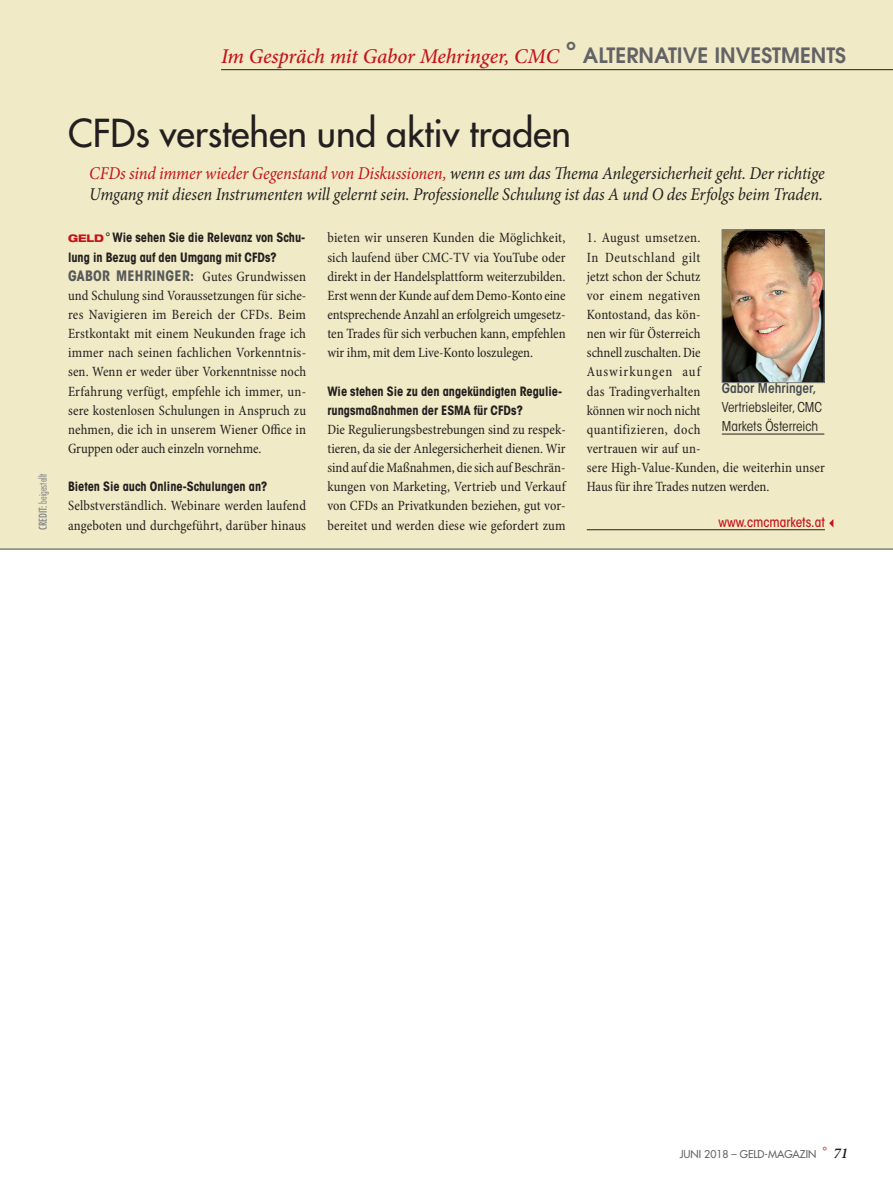
<style>
.page{position:relative;width:893px;height:1191px;background:#fff}
.page>*{position:absolute;margin:0;border:0;box-sizing:border-box;transform-origin:0 0}
.t1{font:37.5px "Futura";color:#231f20}
.t2{font:italic 500 21px "Minion Pro";letter-spacing:-.01em;color:#c4121a}
.t3{font:italic 18px/21px "Minion Pro";letter-spacing:-.01em;color:#231f20;scale:.92 1}
.t4{font:condensed 14.25px/19.2px "Minion Pro";letter-spacing:.005em;color:#231f20;text-align:justify}
.t5{font:condensed 13.5px/19.2px "ITC Avant Garde Std";color:#231f20}
.t6{font:500 condensed 13.5px "ITC Avant Garde Std";color:#c4121a}
.t7{font:600 condensed 13.5px "ITC Avant Garde Std";color:#41494e}
.t8{font:700 condensed 12.75px/19.2px "ITC Avant Garde Std";color:#231f20}
.t9{font:10.5px "Futura";color:#636366}
.t10{font:300 condensed 10.5px "Futura";color:#808285}
.s1{font-weight:400}
.s2{font-family:"ITC Avant Garde Std";font-weight:600;font-style:normal;font-size:30px;color:#636366}
.s3{font-family:"ITC Avant Garde Std";font-weight:600;font-style:normal;color:#636366}
.s4{color:#c4121a}
.s5{font-family:"Helvetica Neue LT Std";font-weight:800;font-stretch:expanded;font-size:10.5px;color:#c4121a}
.s6{font-family:"ITC Avant Garde Std";font-weight:700;color:#57585a}
.s7{font-size:12px;color:#c4121a}
.s8{font-family:"Minion Pro";font-weight:600;font-style:italic;font-size:15px;color:#231f20}
</style>
<div class="page">
<div style="left:0;top:0;width:893px;height:549px;background:#f1eac6"></div>
<hr style="left:587px;top:529px;width:238px;height:1px;background:#231f20">
<hr style="left:722px;top:434px;width:102px;height:1px;background:#231f20">
<hr style="left:221px;top:69px;width:672px;height:1px;background:#231f20">
<img style="left:724px;top:232px;width:98px;height:149px">
<div style="left:722px;top:230px;width:102px;height:153px;border:1px solid #808285"></div>
<svg style="left:829px;top:519px;width:4px;height:8px"></svg>
<hr style="left:0;top:549px;width:893px;height:1px;background:#41494e">
<p class="t10" style="left:37px;top:530px;width:58px;rotate:-90deg"><span class="s1">credit:</span> beigestellt</p>
<h2 class="t2" style="left:221px;top:44px;width:627px">Im Gespräch mit Gabor Mehringer, CMC <span class="s2">°</span> <span class="s3">ALTERNATIVE INVESTMENTS</span></h2>
<h1 class="t1" style="left:68px;top:109px;width:505px">CFDs verstehen und aktiv traden</h1>
<p class="t3" style="left:89px;top:163px;width:801px"><span class="s4">CFDs sind immer wieder Gegenstand von Diskussionen,</span> wenn es um das Thema Anlegersicherheit geht. Der richtige<br>Umgang mit diesen Instrumenten will gelernt sein. Professionelle Schulung ist das A und O des Erfolgs beim Traden.</p>
<p class="t8" style="left:68px;top:228px;width:239px"><span class="s5">GELD</span>° Wie sehen Sie die Relevanz von Schu&shy;lung in Bezug auf den Umgang mit CFDs?</p>
<p class="t4" style="left:68px;top:267px;width:240px"><span class="s6">Gabor Mehringer:</span> Gutes Grundwissen und Schulung sind Voraussetzungen für siche&shy;res Navigieren im Bereich der CFDs. Beim Erstkontakt mit einem Neukunden frage ich immer nach seinen fachlichen Vorkenntnis&shy;sen. Wenn er weder über Vorkenntnisse noch Erfahrung verfügt, empfehle ich immer, un&shy;sere kostenlosen Schulungen in Anspruch zu nehmen, die ich in unserem Wiener Office in Gruppen oder auch einzeln vornehme.</p>
<p class="t8" style="left:68px;top:477px;width:201px">Bieten Sie auch Online-Schulungen an?</p>
<p class="t4" style="left:68px;top:497px;width:240px">Selbstverständlich. Webinare werden laufend angeboten und durchgeführt, darüber hinaus</p>
<p class="t4" style="left:327px;top:229px;width:240px">bieten wir unseren Kunden die Möglichkeit, sich laufend über CMC-TV via YouTube oder direkt in der Handelsplattform weiterzubilden.<br>Erst wenn der Kunde auf dem Demo-Konto eine entsprechende Anzahl an erfolgreich umgesetz&shy;ten Trades für sich verbuchen kann, empfehlen wir ihm, mit dem Live-Konto loszulegen.</p>
<p class="t8" style="left:327px;top:381px;width:236px">Wie stehen Sie zu den angekündigten Regulie&shy;rungsmaßnahmen der ESMA für CFDs?</p>
<p class="t4" style="left:327px;top:420px;width:240px">Die Regulierungsbestrebungen sind zu respek&shy;tieren, da sie der Anlegersicherheit dienen. Wir sind auf die Maßnahmen, die sich auf Beschrän&shy;kungen von Marketing, Vertrieb und Verkauf von CFDs an Privatkunden beziehen, gut vor&shy;bereitet und werden diese wie gefordert zum</p>
<p class="t4" style="left:587px;top:229px;width:240px;text-align:left">1. August umsetzen.<br>In Deutschland gilt<br>jetzt schon der Schutz<br>vor einem negativen<br>Kontostand, das kön-<br>nen wir für Österreich<br>schnell zuschalten. Die<br>Auswirkungen auf<br>das Tradingverhalten<br>können wir noch nicht<br>quantifizieren, doch<br>vertrauen wir auf un-<br>sere High-Value-Kunden, die weiterhin unser<br>Haus für ihre Trades nutzen werden.</p>
<p class="t6" style="left:719px;top:513px;width:108px">www.cmcmarkets.at</p>
<p class="t7" style="left:722px;top:379px;width:96px">Gabor Mehringer,</p>
<p class="t5" style="left:722px;top:397px;width:102px">Vertriebsleiter, CMC<br>Markets Österreich</p>
<p class="t9" style="left:680px;top:1147px;width:170px">juni 2018 – GELD-MAGAZIN <span class="s7">°</span> <span class="s8">71</span></p>
</div>
